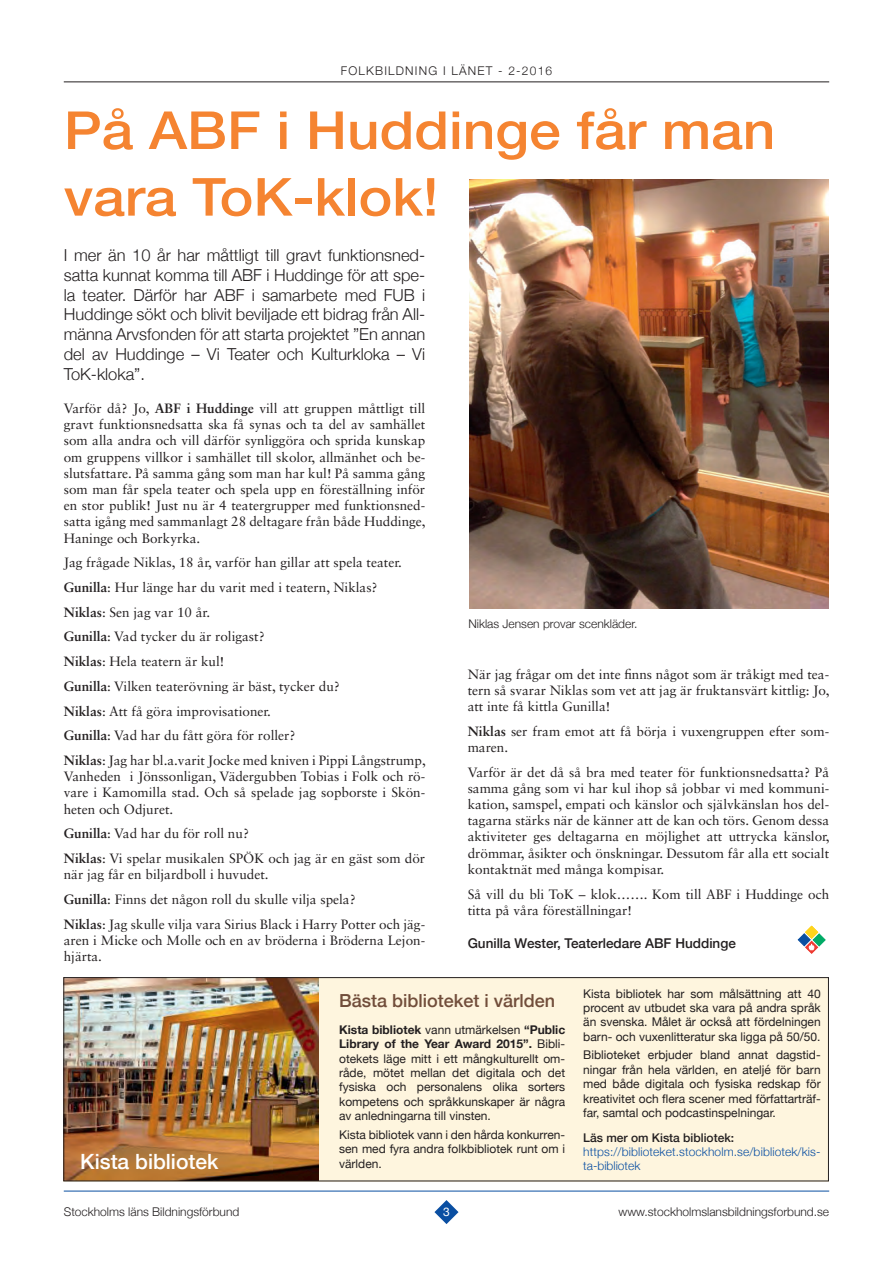
<style>
.page{position:relative;width:893px;height:1263px;background:#fff}
.page>*{position:absolute;margin:0;border:0;box-sizing:border-box;transform-origin:0 0}
.t1{font:500 52.5px/66.6px "Helvetica Neue";color:#f58431;scale:1.08 1}
.t2{font:500 21px "Helvetica Neue";color:#fff}
.t3{font:500 18px "Helvetica Neue";color:#714d3a}
.t4{font:300 16.5px/19.8px "Helvetica Neue";color:#231f20;text-align:justify}
.t5{font:13.5px/16.2px "Sabon LT Std";color:#231f20}
.t6{font:500 13.5px "Helvetica Neue";color:#231f20}
.t7{font:12px/14.4px "Helvetica Neue";color:#231f20;text-align:justify}
.t8{font:300 12px "Helvetica Neue";color:#231f20}
.t9{font:300 12px "Helvetica Neue";letter-spacing:.01em;color:#0a4fa2}
.t10{font:300 12px "Helvetica Neue";letter-spacing:.1em;color:#231f20}
.t11{font:500 12px "Helvetica Neue";color:#231f20}
.t12{font:12px "Helvetica Neue";color:#fff}
.s1{font-weight:700}
</style>
<div class="page">
<svg style="left:434px;top:1200px;width:24px;height:24px"></svg>
<hr style="left:64px;top:81px;width:765px;height:1px;background:#231f20">
<hr style="left:64px;top:1191px;width:765px;height:1px;background:#0a4fa2">
<svg style="left:797px;top:925px;width:29px;height:29px"></svg>
<img style="left:469px;top:180px;width:359px;height:428px">
<div style="left:64px;top:977px;width:765px;height:205px;background:#fef5de"></div>
<img style="left:65px;top:979px;width:254px;height:200px">
<div style="left:63px;top:977px;width:766px;height:204px;border:1px solid #231f20"></div>
<p class="t10" style="left:341px;top:61px;width:213px">FOLKBILDNING I LÄNET - 2-2016</p>
<h1 class="t1" style="left:64px;top:93px;width:660px">På ABF i Huddinge får man vara ToK-klok!</h1>
<p class="t4" style="left:64px;top:244px;width:363px">I mer än 10 år har måttligt till gravt funktionsned&shy;satta kunnat komma till ABF i Huddinge för att spe&shy;la teater. Därför har ABF i samarbete med FUB i Huddinge sökt och blivit beviljade ett bidrag från All&shy;männa Arvsfonden för att starta projektet ”En annan del av Huddinge – Vi Teater och Kulturkloka – Vi ToK-kloka”.</p>
<p class="t5" style="left:64px;top:400px;width:363px;text-align:justify">Varför då? Jo, <span class="s1">ABF i Huddinge</span> vill att gruppen måttligt till gravt funktionsnedsatta ska få synas och ta del av samhället som alla andra och vill därför synliggöra och sprida kunskap om gruppens villkor i samhället till skolor, allmänhet och be&shy;slutsfattare. På samma gång som man har kul! På samma gång som man får spela teater och spela upp en föreställning inför en stor publik! Just nu är 4 teatergrupper med funktionsned&shy;satta igång med sammanlagt 28 deltagare från både Huddinge, Haninge och Borkyrka.</p>
<p class="t5" style="left:64px;top:550px;width:363px;line-height:24.8px">Jag frågade Niklas, 18 år, varför han gillar att spela teater.<br><span class="s1">Gunilla</span>: Hur länge har du varit med i teatern, Niklas?<br><span class="s1">Niklas</span>: Sen jag var 10 år.<br><span class="s1">Gunilla</span>: Vad tycker du är roligast?<br><span class="s1">Niklas</span>: Hela teatern är kul!<br><span class="s1">Gunilla</span>: Vilken teaterövning är bäst, tycker du?<br><span class="s1">Niklas</span>: Att få göra improvisationer.<br><span class="s1">Gunilla</span>: Vad har du fått göra för roller?<br><span class="s1">Niklas</span>: Jag har bl.a.varit Jocke med kniven i Pippi Långstrump,</p>
<p class="t5" style="left:64px;top:768px;width:363px;text-align:justify">Vanheden i Jönssonligan, Vädergubben Tobias i Folk och rö&shy;vare i Kamomilla stad. Och så spelade jag sopborste i Skön&shy;heten och Odjuret.</p>
<p class="t5" style="left:64px;top:821px;width:363px;line-height:24.8px"><span class="s1">Gunilla</span>: Vad har du för roll nu?<br><span class="s1">Niklas</span>: Vi spelar musikalen SPÖK och jag är en gäst som dör</p>
<p class="t5" style="left:64px;top:862px;width:363px;line-height:24.8px">när jag får en biljardboll i huvudet.<br><span class="s1">Gunilla</span>: Finns det någon roll du skulle vilja spela?<br><span class="s1">Niklas</span>: Jag skulle vilja vara Sirius Black i Harry Potter och jäg-</p>
<p class="t5" style="left:64px;top:932px;width:362px">aren i Micke och Molle och en av bröderna i Bröderna Lejon&shy;hjärta.</p>
<p class="t8" style="left:468px;top:614px;width:170px">Niklas Jensen provar scenkläder.</p>
<p class="t5" style="left:468px;top:666px;width:363px;text-align:justify">När jag frågar om det inte finns något som är tråkigt med tea&shy;tern så svarar Niklas som vet att jag är fruktansvärt kittlig: Jo, att inte få kittla Gunilla!</p>
<p class="t5" style="left:468px;top:723px;width:363px"><span class="s1">Niklas</span> ser fram emot att få börja i vuxengruppen efter som&shy;maren.</p>
<p class="t5" style="left:468px;top:764px;width:363px;text-align:justify">Varför är det då så bra med teater för funktionsnedsatta? På samma gång som vi har kul ihop så jobbar vi med kommuni&shy;kation, samspel, empati och känslor och självkänslan hos del&shy;tagarna stärks när de känner att de kan och törs. Genom dessa aktiviteter ges deltagarna en möjlighet att uttrycka känslor, drömmar, åsikter och önskningar. Dessutom får alla ett socialt kontaktnät med många kompisar.</p>
<p class="t5" style="left:468px;top:885px;width:363px">Så vill du bli ToK – klok……. Kom till ABF i Huddinge och titta på våra föreställningar!</p>
<p class="t6" style="left:468px;top:932px;width:270px">Gunilla Wester, Teaterledare ABF Huddinge</p>
<p class="t7" style="left:583px;top:987px;width:239px">Kista bibliotek har som målsättning att 40 procent av utbudet ska vara på andra språk än svenska. Målet är också att fördelningen barn- och vuxenlitteratur ska ligga på 50/50.</p>
<p class="t7" style="left:583px;top:1048px;width:242px;text-align:left">Biblioteket erbjuder bland annat dagstid&shy;ningar från hela världen, en ateljé för barn med- både- digitala- och- fysiska- redskap- för&shy;kreativitet-och-flera-scener-med-författarträf&shy;far, samtal och podcastinspelningar.</p>
<p class="t11" style="left:583px;top:1128px;width:152px">Läs mer om Kista bibliotek:</p>
<p class="t9" style="left:583px;top:1142px;width:239px">https://biblioteket.stockholm.se/bibliotek/kis-</p>
<h3 class="t3" style="left:339px;top:986px;width:218px">Bästa biblioteket i världen</h3>
<p class="t7" style="left:339px;top:1023px;width:228px"><span class="s1">Kista bibliotek</span> vann utmärkelsen <span class="s1">“Public Library of the Year Award 2015”.</span> Bibli&shy;otekets läge mitt i ett mångkulturellt om&shy;råde, mötet mellan det digitala och det fysiska och personalens olika sorters kompetens och språkkunskaper är några av anledningarna till vinsten.</p>
<p class="t7" style="left:339px;top:1128px;width:228px">Kista bibliotek vann i den hårda konkurren&shy;sen med fyra andra folkbibliotek runt om i världen.</p>
<h2 class="t2" style="left:80px;top:1145px;width:140px">Kista bibliotek</h2>
<p class="t9" style="left:583px;top:1156px;width:59px">ta-bibliotek</p>
<p class="t8" style="left:64px;top:1202px;width:177px">Stockholms läns Bildningsförbund</p>
<p class="t12" style="left:443px;top:1203px;width:8px">3</p>
<p class="t8" style="left:618px;top:1202px;width:212px">www.stockholmslansbildningsforbund.se</p>
</div>
